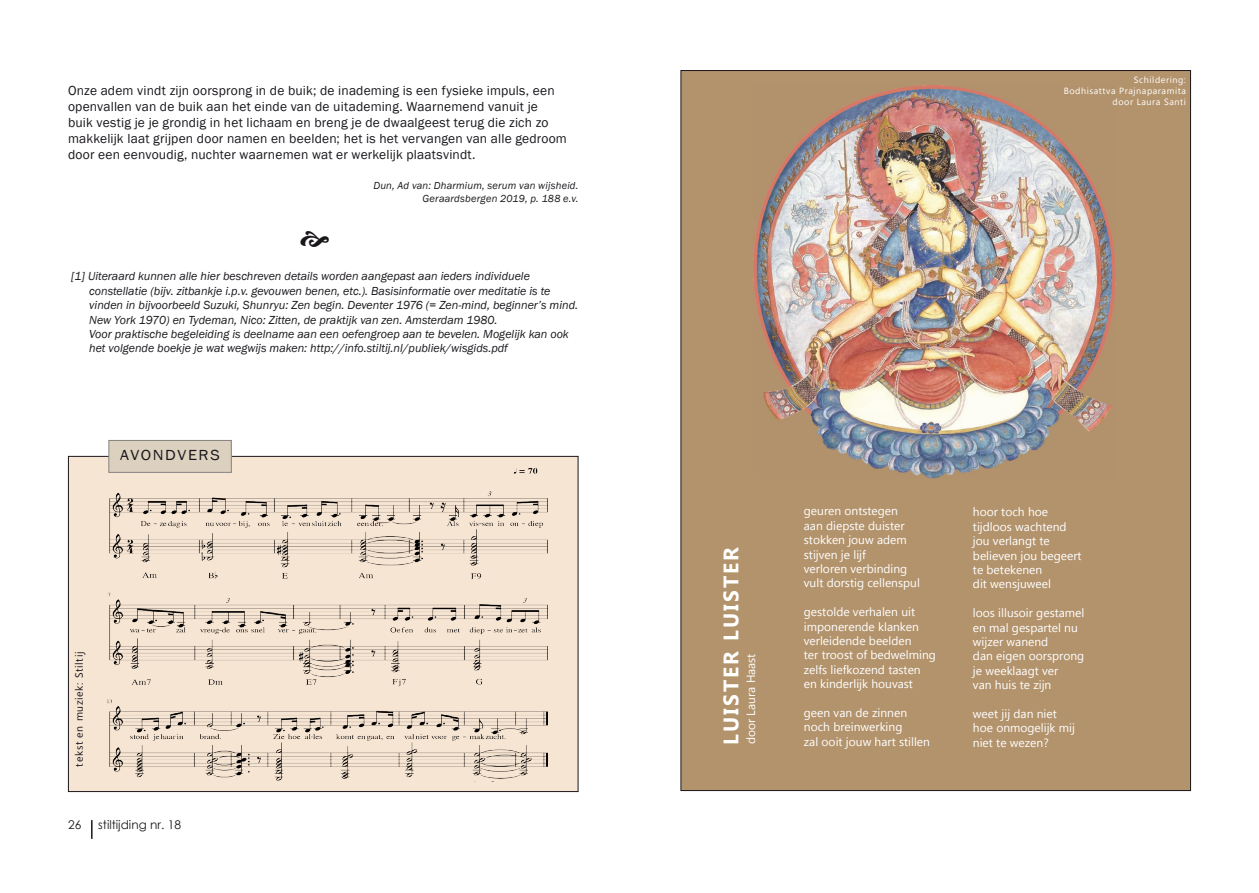
<style>
.page{position:relative;width:1259px;height:893px;background:#fff}
.page>*{position:absolute;margin:0;border:0;box-sizing:border-box;transform-origin:0 0}
.t1{font:700 21px "Gadugi";letter-spacing:.1em;color:#fff}
.t2{font:15px "Franklin Gothic";letter-spacing:.095em;color:#1a171c;scale:1.1 1}
.t3{font:13.5px/16.2px "Franklin Gothic";letter-spacing:.015em;color:#1a171c}
.t4{font:12px/14.4px "Gadugi";color:#fff}
.t5{font:italic 12px/14.4px "Franklin Gothic";color:#1a171c}
.t6{font:12px "Century Gothic";color:#1a171c}
.t7{font:italic 10.5px/12.6px "Franklin Gothic";letter-spacing:.02em;color:#1a171c;text-align:right}
.t8{font:10.5px "Gadugi";letter-spacing:.06em;color:#1a171c}
.t9{font:9px/10.8px "Gadugi";letter-spacing:.06em;color:#fff;text-align:right}
</style>
<div class="page">
<svg style="left:91px;top:820px;width:2px;height:19px"></svg>
<div style="left:681px;top:71px;width:509px;height:719px;background:#b3936c"></div>
<img style="left:754px;top:85px;width:361px;height:393px">
<div style="left:68px;top:456px;width:510px;height:336px;background:#f7e5d3;border:1px solid #1a171c"></div>
<img style="left:107px;top:468px;width:441px;height:313px">
<div style="left:109px;top:440px;width:122px;height:32px;background:#dcd0be"></div>
<div style="left:108px;top:440px;width:124px;height:33px;border:1px solid #868480"></div>
<p class="t3" style="left:68px;top:82px;width:500px">Onze adem vindt zijn oorsprong in de buik; de inademing is een fysieke impuls, een openvallen van de buik aan het einde van de uitademing. Waarnemend vanuit je<br>buik vestig je je grondig in het lichaam en breng je de dwaalgeest terug die zich zo makkelijk laat grijpen door namen en beelden; het is het vervangen van alle gedroom door een eenvoudig, nuchter waarnemen wat er werkelijk plaatsvindt.</p>
<p class="t7" style="left:373px;top:179px;width:207px">Dun, Ad van: Dharmium, serum van wijsheid.<br>Geraardsbergen 2019, p. 188 e.v.</p>
<p class="t5" style="left:89px;top:269px;width:490px;text-indent:-18px">[1] Uiteraard kunnen alle hier beschreven details worden aangepast aan ieders individuele constellatie (bijv. zitbankje i.p.v. gevouwen benen, etc.). Basisinformatie over meditatie is te vinden in bijvoorbeeld Suzuki, Shunryu: Zen begin. Deventer 1976 (= Zen-mind, beginner’s mind.<br>New York 1970) en Tydeman, Nico: Zitten, de praktijk van zen. Amsterdam 1980.<br>Voor praktische begeleiding is deelname aan een oefengroep aan te bevelen. Mogelijk kan ook het volgende boekje je wat wegwijs maken: http://info.stiltij.nl/publiek/wisgids.pdf</p>
<p class="t2" style="left:120px;top:445px;width:92px">AVONDVERS</p>
<p class="t8" style="left:73px;top:767px;width:116px;rotate:-90deg">tekst en muziek: Stiltij</p>
<p class="t6" style="left:68px;top:816px;width:15px">26</p>
<p class="t6" style="left:98px;top:816px;width:84px">stiltijding nr. 18</p>
<p class="t9" style="left:1063px;top:74px;width:124px">Schildering:<br>Bodhisattva Prajnaparamita door Laura Santi</p>
<h1 class="t1" style="left:718px;top:745px;width:200px;rotate:-90deg">LUISTER LUISTER</h1>
<p class="t4" style="left:744px;top:744px;width:92px;rotate:-90deg">door Laura Haast</p>
<p class="t4" style="left:804px;top:504px;width:118px">geuren ontstegen aan diepste duister stokken jouw adem stijven je lijf<br>verloren verbinding vult dorstig cellenspul</p>
<p class="t4" style="left:804px;top:605px;width:133px">gestolde verhalen uit imponerende klanken verleidende beelden<br>ter troost of bedwelming zelfs liefkozend tasten en kinderlijk houvast</p>
<p class="t4" style="left:804px;top:705px;width:128px">geen van de zinnen noch breinwerking<br>zal ooit jouw hart stillen</p>
<p class="t4" style="left:973px;top:505px;width:110px">hoor toch hoe tijdloos wachtend jou verlangt te believen jou begeert te betekenen<br>dit wensjuweel</p>
<p class="t4" style="left:973px;top:606px;width:113px">loos illusoir gestamel en mal gespartel nu wijzer wanend<br>dan eigen oorsprong je weeklaagt ver<br>van huis te zijn</p>
<p class="t4" style="left:973px;top:706px;width:104px">weet jij dan niet hoe onmogelijk mij</p>
<p class="t4" style="left:973px;top:735px;width:77px">niet te wezen?</p>
</div>
